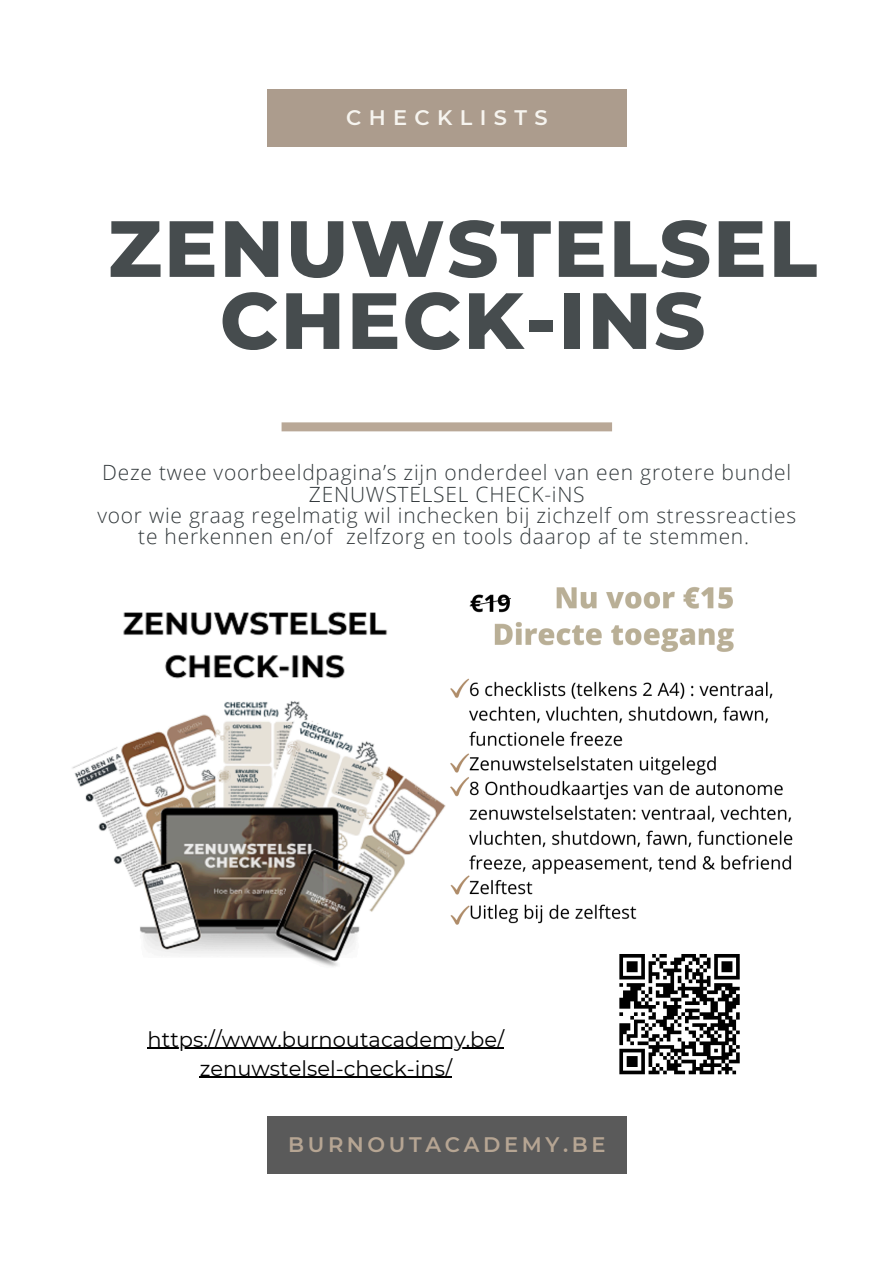
<style>
.page{position:relative;width:894px;height:1264px;background:#fff}
.page>*{position:absolute;margin:0;border:0;box-sizing:border-box;transform-origin:0 0}
.t1{font:800 79.5px/72px "Montserrat";letter-spacing:.025em;color:#252c2f;text-align:center}
.t2{font:300 21px/21.5px "Open Sans";letter-spacing:.035em;color:#252c2f;text-align:center}
.t3{font:21px "Montserrat";color:#000}
.t4{font:600 21px "Montserrat";letter-spacing:.175em;color:#b6a593}
.t5{font:600 21px "Montserrat";letter-spacing:.35em;color:#f6f4ef}
</style>
<div class="page">
<div style="left:267px;top:89px;width:359px;height:58px;background:#ac9c8d"></div>
<div style="left:281px;top:422px;width:331px;height:9px;background:#b6a593"></div>
<div style="left:267px;top:1116px;width:359px;height:58px;background:#5a5a5a"></div>
<img style="left:72px;top:587px;width:721px;height:380px">
<hr style="left:148px;top:1047px;width:356px;height:1px;background:#000">
<hr style="left:200px;top:1076px;width:252px;height:2px;background:#000">
<div style="left:612px;top:946px;width:134px;height:135px;background:#fff"></div>
<svg style="left:619px;top:954px;width:121px;height:121px"></svg>
<h2 class="t5" style="left:346px;top:104px;width:203px">CHECKLISTS</h2>
<h1 class="t1" style="left:108px;top:212px;width:710px">ZENUWSTELSEL<br>CHECK-INS</h1>
<p class="t2" style="left:97px;top:461px;width:700px">Deze twee voorbeeldpagina’s zijn onderdeel van een grotere bundel ZENUWSTELSEL CHECK-iNS<br>voor wie graag regelmatig wil inchecken bij zichzelf om stressreacties te herkennen en/of zelfzorg en tools daarop af te stemmen.</p>
<p class="t3" style="left:148px;top:1026px;width:358px">https://www.burnoutacademy.be/</p>
<p class="t3" style="left:200px;top:1055px;width:254px">zenuwstelsel-check-ins/</p>
<h1 class="t4" style="left:288px;top:1131px;width:319px">BURNOUTACADEMY.BE</h1>
</div>
